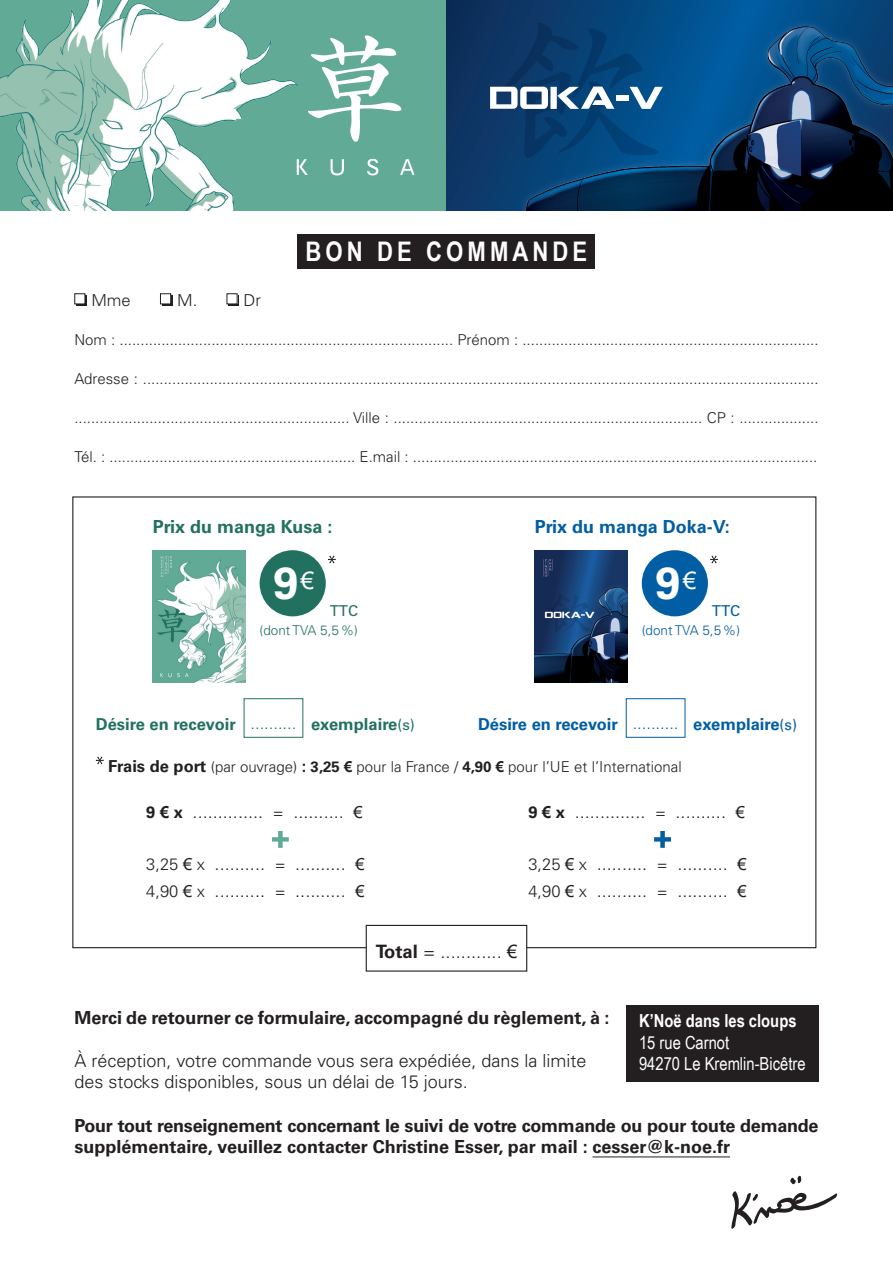
<style>
.page{position:relative;width:893px;height:1263px;background:#fff}
.page>*{position:absolute;margin:0;border:0;box-sizing:border-box;transform-origin:0 0}
.t1{font:700 45px "Univers";color:#fff}
.t2{font:700 27px "Arial Narrow";letter-spacing:.15em;color:#fff}
.t3{font:300 18.45px "Univers";color:#231f20}
.t4{font:300 18.15px/27px "Univers";color:#231f20}
.t5{font:700 18px/21.6px "Univers";color:#231f20}
.t6{font:300 18px/21.6px "Univers";color:#231f20}
.t7{font:18px/21.6px "Arial Narrow";color:#fff}
.t8{font:700 18px "Arial Narrow";color:#fff}
.t9{font:700 18px "Univers";color:#015da4}
.t10{font:700 18px "Univers";color:#227160}
.t11{font:700 16.5px "Univers";color:#227160}
.t12{font:700 16.5px "Univers";color:#015da4}
.t13{font:300 16.5px "Univers";color:#231f20}
.t14{font:300 15px "Univers";color:#231f20}
.t15{font:15px "Univers";color:#227160}
.t16{font:15px "Univers";color:#015da4}
.t17{font:300 13.5px "Univers";color:#227160}
.t18{font:300 13.5px "Univers";color:#015da4}
.s1{font-weight:300}
.s2{font-weight:400;font-size:15px}
.s3{font-weight:700;font-size:16.5px}
.s4{font-weight:700}
.s5{font-family:"Arial";font-weight:700}
.s6{font-family:"Arial";font-weight:700;font-size:16.5px}
.s7{font-size:16.5px}
.s8{font-family:"Arial";font-weight:400;font-size:16.5px}
.s9{font-family:"Arial";font-weight:400}
</style>
<div class="page">
<div style="left:77px;top:295px;width:10px;height:11px;background:#231f20"></div>
<div style="left:75px;top:294px;width:10px;height:10px;background:#fff"></div>
<div style="left:74px;top:293px;width:11px;height:11px;border:1px solid #231f20"></div>
<div style="left:162px;top:295px;width:11px;height:11px;background:#231f20"></div>
<div style="left:160px;top:294px;width:11px;height:10px;background:#fff"></div>
<div style="left:160px;top:293px;width:11px;height:11px;border:1px solid #231f20"></div>
<svg style="left:229px;top:295px;width:10px;height:11px"></svg>
<div style="left:227px;top:294px;width:10px;height:10px;background:#fff"></div>
<div style="left:227px;top:293px;width:10px;height:11px;border:1px solid #231f20"></div>
<hr style="left:592px;top:1156px;width:138px;height:1px;background:#231f20">
<div style="left:626px;top:1005px;width:193px;height:76px;background:#231f20"></div>
<div style="left:0;top:0;width:446px;height:210px;background:#61aa95"></div>
<img style="left:0;top:0;width:297px;height:210px">
<svg style="left:308px;top:35px;width:94px;height:107px"></svg>
<svg style="left:297px;top:159px;width:118px;height:16px"></svg>
<svg style="left:446px;top:0;width:447px;height:210px;background:#093c6f"></svg>
<img style="left:522px;top:18px;width:371px;height:192px">
<svg style="left:490px;top:22px;width:173px;height:136px;background:#1a4f7f"></svg>
<div style="left:616px;top:95px;width:13px;height:6px;background:#fff"></div>
<div style="left:298px;top:235px;width:297px;height:34px;background:#231f20"></div>
<svg style="left:96px;top:756px;width:8px;height:8px"></svg>
<svg style="left:272px;top:831px;width:17px;height:17px"></svg>
<svg style="left:654px;top:831px;width:17px;height:17px"></svg>
<div style="left:366px;top:925px;width:161px;height:47px;background:#fff;border:1px solid #231f20"></div>
<div style="left:244px;top:698px;width:59px;height:40px;background:#fff;border:1px solid #227160"></div>
<img style="left:153px;top:550px;width:93px;height:133px">
<div style="left:260px;top:550px;width:66px;height:66px;background:#227160;border-radius:50%"></div>
<img style="left:535px;top:550px;width:93px;height:133px">
<div style="left:642px;top:550px;width:66px;height:66px;background:#015da4;border-radius:50%"></div>
<div style="left:626px;top:698px;width:59px;height:40px;background:#fff;border:1px solid #015da4"></div>
<svg style="left:328px;top:556px;width:8px;height:7px"></svg>
<svg style="left:710px;top:556px;width:8px;height:7px"></svg>
<svg style="left:790px;top:1175px;width:11px;height:9px"></svg>
<svg style="left:731px;top:1191px;width:106px;height:38px"></svg>
<h2 class="t2" style="left:306px;top:232px;width:283px">Bon de comman de</h2>
<p class="t13" style="left:91px;top:290px;width:41px">Mme</p>
<p class="t13" style="left:177px;top:290px;width:22px">M.</p>
<p class="t13" style="left:244px;top:290px;width:19px">Dr</p>
<p class="t14" style="left:74px;top:330px;width:746px">Nom : ................................................................................ Prénom : .......................................................................</p>
<p class="t14" style="left:74px;top:369px;width:746px">Adresse : ..................................................................................................................................................................</p>
<p class="t14" style="left:74px;top:408px;width:746px">.................................................................. Ville : .......................................................................... CP : ...................</p>
<p class="t14" style="left:74px;top:447px;width:744px">Tél. : ........................................................... E.mail : .................................................................................................</p>
<p class="t10" style="left:153px;top:516px;width:181px">Prix du manga Kusa :</p>
<p class="t9" style="left:535px;top:516px;width:196px">Prix du manga Doka-V:</p>
<h1 class="t1" style="left:273px;top:557px;width:42px">9<sup>€</sup></h1>
<h1 class="t1" style="left:655px;top:557px;width:42px">9<sup>€</sup></h1>
<p class="t15" style="left:330px;top:602px;width:30px">TTC</p>
<p class="t17" style="left:260px;top:622px;width:100px">(dont TVA 5,5%)</p>
<p class="t16" style="left:712px;top:602px;width:30px">TTC</p>
<p class="t18" style="left:642px;top:622px;width:100px">(dont TVA 5,5%)</p>
<p class="t11" style="left:96px;top:715px;width:321px">Désire en recevoir <span class="s1">..........</span> exemplaire<span class="s2">(s)</span></p>
<p class="t12" style="left:478px;top:715px;width:321px">Désire en recevoir <span class="s1">..........</span> exemplaire<span class="s2">(s)</span></p>
<p class="t14" style="left:108px;top:757px;width:575px"><span class="s3">Frais de port</span> (par ouvrage) <span class="s3">:</span> <span class="s4">3,25</span> <span class="s5">€</span> pour la France / <span class="s4">4,90</span> <span class="s5">€</span> pour l’UE et l’International</p>
<p class="t4" style="left:146px;top:798px;width:218px"><span class="s3">9</span> <span class="s6">€</span> <span class="s3">x</span> .............. <span class="s7">=</span> .......... <span class="s8">€</span></p>
<p class="t4" style="left:146px;top:850px;width:220px"><span class="s7">3,25</span> <span class="s8">€</span> <span class="s7">x</span> .......... <span class="s7">=</span> .......... <span class="s8">€<br></span><span class="s7">4,90</span> <span class="s8">€</span> <span class="s7">x</span> .......... <span class="s7">=</span> .......... <span class="s8">€</span></p>
<p class="t4" style="left:528px;top:798px;width:218px"><span class="s3">9</span> <span class="s6">€</span> <span class="s3">x</span> .............. <span class="s7">=</span> .......... <span class="s8">€</span></p>
<p class="t4" style="left:528px;top:850px;width:220px"><span class="s7">3,25</span> <span class="s8">€</span> <span class="s7">x</span> .......... <span class="s7">=</span> .......... <span class="s8">€<br></span><span class="s7">4,90</span> <span class="s8">€</span> <span class="s7">x</span> .......... <span class="s7">=</span> .......... <span class="s8">€</span></p>
<p class="t3" style="left:376px;top:940px;width:143px"><span class="s4">Total</span> = ............ <span class="s9">€</span></p>
<p class="t5" style="left:74px;top:1006px;width:537px">Merci de retourner ce formulaire, accompagné du règlement, à :</p>
<p class="t6" style="left:74px;top:1049px;width:514px">À réception, votre commande vous sera expédiée, dans la limite des stocks disponibles, sous un délai de 15 jours.</p>
<p class="t5" style="left:74px;top:1114px;width:746px">Pour tout renseignement concernant le suivi de votre commande ou pour toute demande supplémentaire, veuillez contacter Christine Esser, par mail : cesser@k-noe.fr</p>
<p class="t8" style="left:639px;top:1007px;width:159px">K’Noë dans les cloups</p>
<p class="t7" style="left:639px;top:1031px;width:168px">15 rue Carnot<br>94270 Le Kremlin-Bicêtre</p>
</div>
